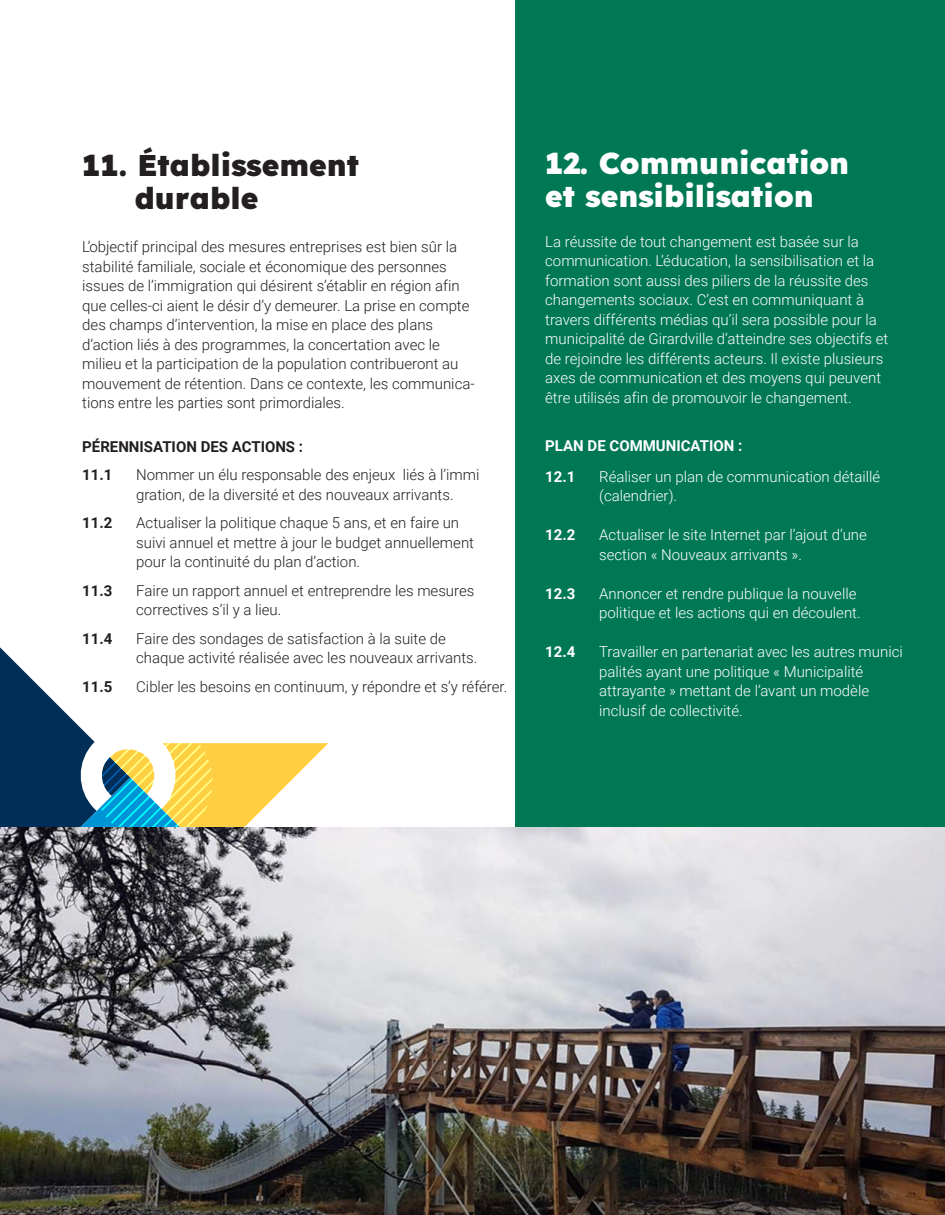
<style>
.page{position:relative;width:945px;height:1215px;background:#fff}
.page>*{position:absolute;margin:0;border:0;box-sizing:border-box;transform-origin:0 0}
.t1{font:30px/33px "Lexend";color:#fff}
.t2{font:30px/33px "Lexend";color:#231f20}
.t3{font:300 15px/19.5px "Roboto";color:#231f20}
.t4{font:300 15px/19.5px "Roboto";color:#fff}
.t5{font:700 15px/28.5px "Roboto";color:#231f20}
.t6{font:700 15px "Roboto";color:#fff}
</style>
<div class="page">
<div style="left:516px;top:0;width:429px;height:830px;background:#007854"></div>
<svg style="left:0;top:647px;width:328px;height:181px"></svg>
<img style="left:0;top:828px;width:945px;height:387px">
<h1 class="t2" style="left:135px;top:147px;width:226px;text-indent:-52px">11. Établissement durable</h1>
<h1 class="t1" style="left:545px;top:145px;width:306px">12. Communication et sensibilisation</h1>
<p class="t3" style="left:82px;top:236px;width:394px">L’objectif principal des mesures entreprises est bien sûr la stabilité familiale, sociale et économique des personnes issues de l’immigration qui désirent s’établir en région afin que celles-ci aient le désir d’y demeurer. La prise en compte des champs d’intervention, la mise en place des plans d’action liés à des programmes, la concertation avec le milieu et la participation de la population contribueront au mouvement de rétention. Dans ce contexte, les communica&shy;tions entre les parties sont primordiales.</p>
<p class="t4" style="left:545px;top:231px;width:345px">La réussite de tout changement est basée sur la communication. L’éducation, la sensibilisation et la formation sont aussi des piliers de la réussite des changements sociaux. C’est en communiquant à travers différents médias qu’il sera possible pour la municipalité de Girardville d’atteindre ses objectifs et de rejoindre les différents acteurs. Il existe plusieurs axes de communication et des moyens qui peuvent être utilisés afin de promouvoir le changement.</p>
<p class="t5" style="left:82px;top:431px;width:222px">PÉRENNISATION DES ACTIONS :<br>11.1</p>
<p class="t3" style="left:136px;top:464px;width:345px">Nommer un élu responsable des enjeux liés à l’immi gration, de la diversité et des nouveaux arrivants.</p>
<p class="t5" style="left:82px;top:508px;width:32px">11.2</p>
<p class="t3" style="left:136px;top:512px;width:339px">Actualiser la politique chaque 5 ans, et en faire un suivi annuel et mettre à jour le budget annuellement pour la continuité du plan d’action.</p>
<p class="t5" style="left:82px;top:575px;width:32px">11.3</p>
<p class="t3" style="left:136px;top:580px;width:340px">Faire un rapport annuel et entreprendre les mesures correctives s’il y a lieu.</p>
<p class="t5" style="left:82px;top:623px;width:32px">11.4</p>
<p class="t3" style="left:136px;top:628px;width:343px">Faire des sondages de satisfaction à la suite de chaque activité réalisée avec les nouveaux arrivants.</p>
<p class="t5" style="left:82px;top:671px;width:32px">11.5</p>
<p class="t3" style="left:136px;top:676px;width:373px">Cibler les besoins en continuum, y répondre et s’y référer.</p>
<p class="t6" style="left:545px;top:435px;width:199px">PLAN DE COMMUNICATION :</p>
<p class="t6" style="left:545px;top:466px;width:32px">12.1</p>
<p class="t4" style="left:599px;top:466px;width:283px">Réaliser un plan de communication détaillé (calendrier).</p>
<p class="t6" style="left:545px;top:524px;width:32px">12.2</p>
<p class="t4" style="left:599px;top:525px;width:269px">Actualiser le site Internet par l’ajout d’une section « Nouveaux arrivants ».</p>
<p class="t6" style="left:545px;top:583px;width:32px">12.3</p>
<p class="t4" style="left:599px;top:583px;width:263px">Annoncer et rendre publique la nouvelle politique et les actions qui en découlent.</p>
<p class="t6" style="left:545px;top:641px;width:32px">12.4</p>
<p class="t4" style="left:599px;top:642px;width:305px">Travailler en partenariat avec les autres munici palités ayant une politique « Municipalité attrayante » mettant de l’avant un modèle inclusif de collectivité.</p>
</div>
